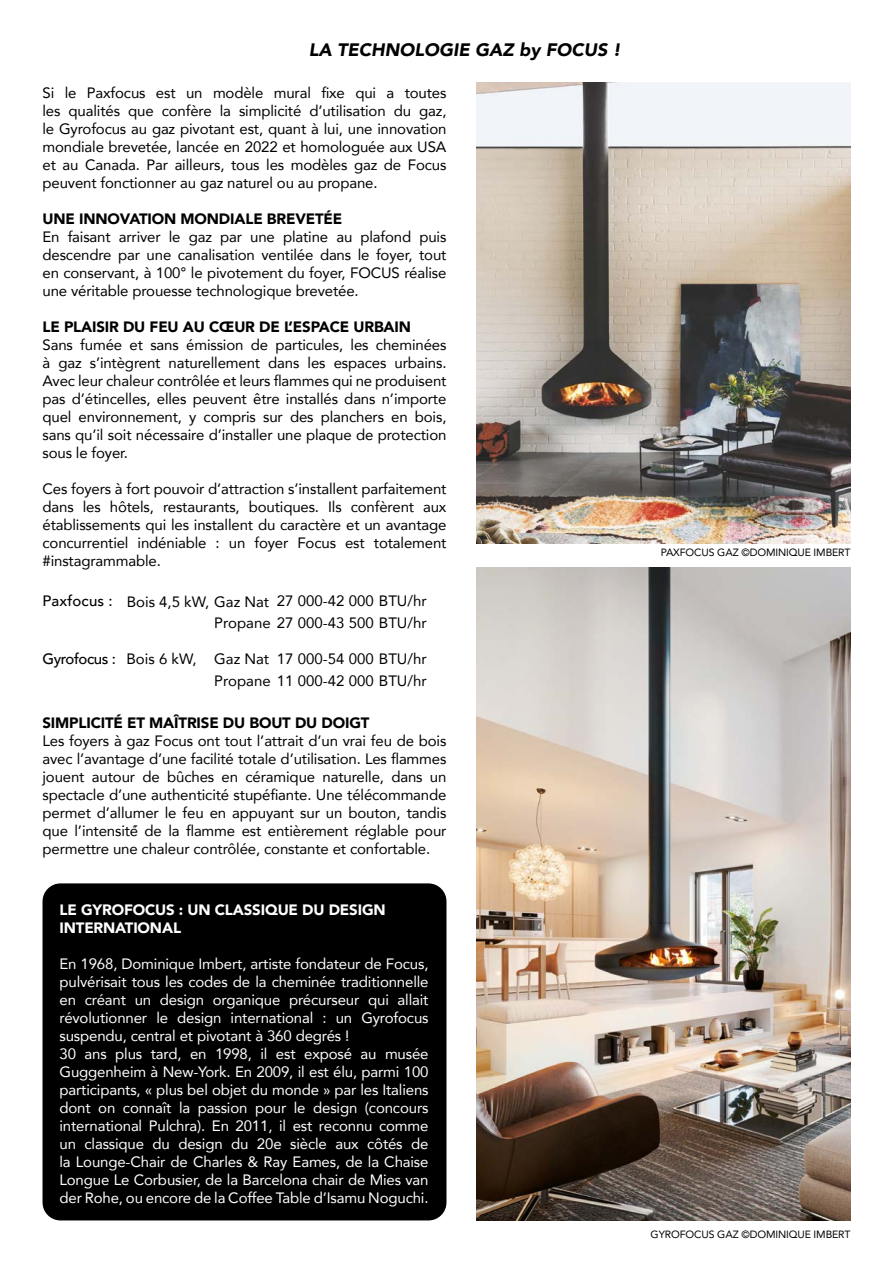
<style>
.page{position:relative;width:893px;height:1263px;background:#fff}
.page>*{position:absolute;margin:0;border:0;box-sizing:border-box;transform-origin:0 0}
.t1{font:italic 900 18px "Avenir";color:#000}
.t2{font:15px/18px "Avenir";letter-spacing:-.01em;color:#000;text-align:justify}
.t3{font:15px/18px "Avenir";letter-spacing:-.01em;color:#fff}
.t4{font:900 15px "Avenir";letter-spacing:-.01em;color:#000}
.t5{font:900 15px/18px "Avenir";letter-spacing:-.01em;color:#fff}
.t6{font:500 15px "Avenir";letter-spacing:-.03em;color:#000}
.t7{font:500 15px "Avenir";letter-spacing:.01em;color:#000}
.t8{font:10.5px "Avenir";letter-spacing:-.01em;color:#000}
</style>
<div class="page">
<img style="left:476px;top:83px;width:374px;height:460px">
<div style="left:43px;top:883px;width:403px;height:337px;background:#000;border-radius:18px"></div>
<img style="left:476px;top:567px;width:374px;height:653px">
<p class="t1" style="left:309px;top:35px;width:313px">LA TECHNOLOGIE GAZ by FOCUS !</p>
<p class="t2" style="left:43px;top:83px;width:405px">Si le Paxfocus est un modèle mural fixe qui a toutes les qualités que confère la simplicité d’utilisation du gaz, le Gyrofocus au gaz pivotant est, quant à lui, une innovation mondiale brevetée, lancée en 2022 et homologuée aux USA et au Canada. Par ailleurs, tous les modèles gaz de Focus peuvent fonctionner au gaz naturel ou au propane.</p>
<p class="t4" style="left:43px;top:206px;width:301px">UNE INNOVATION MONDIALE BREVETÉE</p>
<p class="t2" style="left:43px;top:227px;width:405px">En faisant arriver le gaz par une platine au plafond puis descendre par une canalisation ventilée dans le foyer, tout en conservant, à 100° le pivotement du foyer, FOCUS réalise une véritable prouesse technologique brevetée.</p>
<p class="t4" style="left:43px;top:314px;width:370px">LE PLAISIR DU FEU AU CŒUR DE L’ESPACE URBAIN</p>
<p class="t2" style="left:43px;top:335px;width:405px">Sans fumée et sans émission de particules, les cheminées à gaz s’intègrent naturellement dans les espaces urbains.<br>Avec leur chaleur contrôlée et leurs flammes qui ne produisent pas d’étincelles, elles peuvent être installés dans n’importe quel environnement, y compris sur des planchers en bois, sans qu’il soit nécessaire d’installer une plaque de protection sous le foyer.</p>
<p class="t2" style="left:43px;top:479px;width:405px">Ces foyers à fort pouvoir d’attraction s’installent parfaitement dans les hôtels, restaurants, boutiques. Ils confèrent aux établissements qui les installent du caractère et un avantage concurrentiel indéniable : un foyer Focus est totalement #instagrammable.</p>
<p class="t7" style="left:43px;top:588px;width:72px">Paxfocus :</p>
<p class="t6" style="left:43px;top:646px;width:75px">Gyrofocus :</p>
<p class="t2" style="left:127px;top:592px;width:144px">Bois 4,5 kW, Gaz Nat</p>
<p class="t2" style="left:277px;top:592px;width:151px">27 000-42 000 BTU/hr</p>
<p class="t2" style="left:126px;top:649px;width:72px">Bois 6 kW,</p>
<p class="t2" style="left:214px;top:613px;width:214px">Propane 27 000-43 500 BTU/hr</p>
<p class="t2" style="left:214px;top:649px;width:56px">Gaz Nat</p>
<p class="t2" style="left:277px;top:649px;width:151px">17 000-54 000 BTU/hr</p>
<p class="t2" style="left:214px;top:671px;width:214px">Propane 11 000-42 000 BTU/hr</p>
<p class="t4" style="left:43px;top:710px;width:328px">SIMPLICITÉ ET MAÎTRISE DU BOUT DU DOIGT</p>
<p class="t2" style="left:43px;top:731px;width:405px">Les foyers à gaz Focus ont tout l’attrait d’un vrai feu de bois avec l’avantage d’une facilité totale d’utilisation. Les flammes jouent autour de bûches en céramique naturelle, dans un spectacle d’une authenticité stupéfiante. Une télécommande permet d’allumer le feu en appuyant sur un bouton, tandis que l’intensité́ de la flamme est entièrement réglable pour permettre une chaleur contrôlée, constante et confortable.</p>
<p class="t5" style="left:60px;top:901px;width:328px">LE GYROFOCUS : UN CLASSIQUE DU DESIGN<br>INTERNATIONAL</p>
<p class="t3" style="left:60px;top:955px;width:371px">En 1968, Dominique Imbert, artiste fondateur de Focus, pulvérisait tous les codes de la cheminée traditionnelle en créant un design organique précurseur qui allait révolutionner le design international : un Gyrofocus suspendu, central et pivotant à 360 degrés !<br>30 ans plus tard, en 1998, il est exposé au musée Guggenheim à New-York. En 2009, il est élu, parmi 100 participants, « plus bel objet du monde » par les Italiens dont on connaît la passion pour le design (concours international Pulchra). En 2011, il est reconnu comme un classique du design du 20e siècle aux côtés de la Lounge-Chair de Charles &amp; Ray Eames, de la Chaise Longue Le Corbusier, de la Barcelona chair de Mies van der Rohe, ou encore de la Coffee Table d’Isamu Noguchi.</p>
<p class="t8" style="left:661px;top:544px;width:191px">PAXFOCUS GAZ ©DOMINIQUE IMBERT</p>
<p class="t8" style="left:651px;top:1226px;width:201px">GYROFOCUS GAZ ©DOMINIQUE IMBERT</p>
</div>
